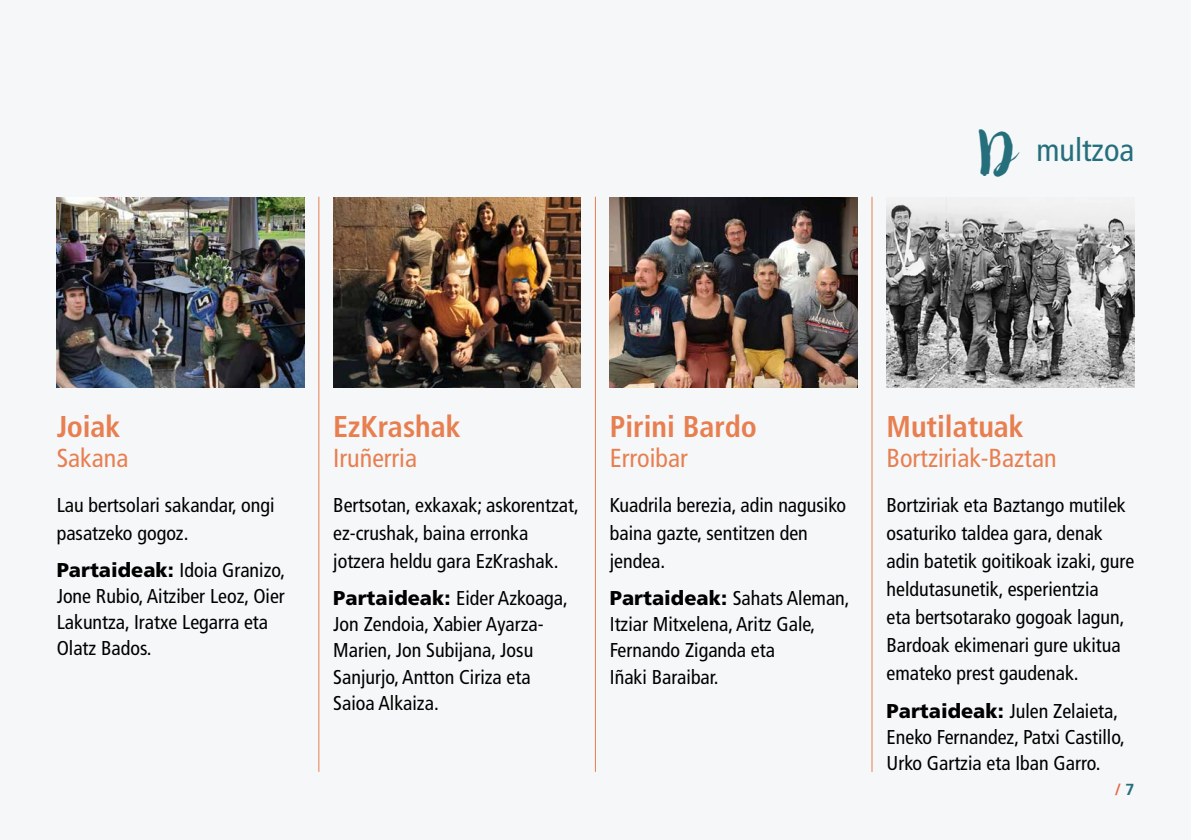
<style>
.page{position:relative;width:1191px;height:840px;background:#fff}
.page>*{position:absolute;margin:0;border:0;box-sizing:border-box;transform-origin:0 0}
.t1{font:condensed 32px "Frutiger LT Std";color:#256f7d}
.t2{font:700 condensed 30px "Frutiger LT Std";color:#e87f51}
.t3{font:condensed 26px "Frutiger LT Std";color:#e87f51}
.t4{font:condensed 20px/26px "Frutiger LT Std";color:#000}
.t5{font:700 16px "Frutiger LT Std";color:#e5684b}
.s1{font-family:"Nightingale";font-stretch:normal;font-size:30px}
.s2{font-weight:900;font-stretch:normal}
.s3{color:#256f7d}
</style>
<div class="page">
<div style="left:0;top:0;width:1191px;height:839px;background:#f5f7f8"></div>
<img style="left:57px;top:197px;width:247px;height:190px">
<img style="left:333px;top:197px;width:248px;height:190px">
<img style="left:610px;top:197px;width:247px;height:190px">
<img style="left:886px;top:197px;width:248px;height:190px">
<hr style="left:318px;top:197px;width:1px;height:574px;background:#e87f51">
<hr style="left:595px;top:197px;width:1px;height:574px;background:#e87f51">
<hr style="left:871px;top:197px;width:1px;height:574px;background:#e87f51">
<h1 class="t1" style="left:979px;top:131px;width:157px"><span class="s1">D</span> multzoa</h1>
<h2 class="t2" style="left:57px;top:408px;width:65px">Joiak</h2>
<h3 class="t3" style="left:57px;top:442px;width:73px">Sakana</h3>
<p class="t4" style="left:57px;top:491px;width:219px;line-height:28px">Lau bertsolari sakandar, ongi pasatzeko gogoz.</p>
<p class="t4" style="left:57px;top:557px;width:230px"><span class="s2">Partaideak:</span> Idoia Granizo,<br>Jone Rubio, Aitziber Leoz, Oier<br>Lakuntza, Iratxe Legarra eta<br>Olatz Bados.</p>
<h2 class="t2" style="left:333px;top:408px;width:129px">EzKrashak</h2>
<h3 class="t3" style="left:333px;top:442px;width:85px">Iruñerria</h3>
<p class="t4" style="left:333px;top:491px;width:247px;line-height:28px">Bertsotan, exkaxak; askorentzat, ez-crushak, baina erronka jotzera heldu gara EzKrashak.</p>
<p class="t4" style="left:333px;top:585px;width:236px"><span class="s2">Partaideak:</span> Eider Azkoaga,<br>Jon Zendoia, Xabier Ayarza-<br>Marien, Jon Subijana, Josu<br>Sanjurjo, Antton Ciriza eta<br>Saioa Alkaiza.</p>
<h2 class="t2" style="left:610px;top:408px;width:149px">Pirini Bardo</h2>
<h3 class="t3" style="left:610px;top:442px;width:79px">Erroibar</h3>
<p class="t4" style="left:610px;top:491px;width:238px;line-height:28px">Kuadrila berezia, adin nagusiko baina gazte, sentitzen den jendea.</p>
<p class="t4" style="left:610px;top:585px;width:241px"><span class="s2">Partaideak:</span> Sahats Aleman,<br>Itziar Mitxelena, Aritz Gale,<br>Fernando Ziganda eta<br>Iñaki Baraibar.</p>
<h2 class="t2" style="left:886px;top:408px;width:139px">Mutilatuak</h2>
<h3 class="t3" style="left:886px;top:442px;width:171px">Bortziriak-Baztan</h3>
<p class="t4" style="left:886px;top:491px;width:249px;line-height:28px">Bortziriak eta Baztango mutilek osaturiko taldea gara, denak adin batetik goitikoak izaki, gure heldutasunetik, esperientzia<br>eta bertsotarako gogoak lagun,<br>Bardoak ekimenari gure ukitua emateko prest gaudenak.</p>
<p class="t4" style="left:886px;top:697px;width:240px"><span class="s2">Partaideak:</span> Julen Zelaieta,<br>Eneko Fernandez, Patxi Castillo,<br>Urko Gartzia eta Iban Garro.</p>
<p class="t5" style="left:1114px;top:779px;width:21px">/ <span class="s3">7</span></p>
</div>
